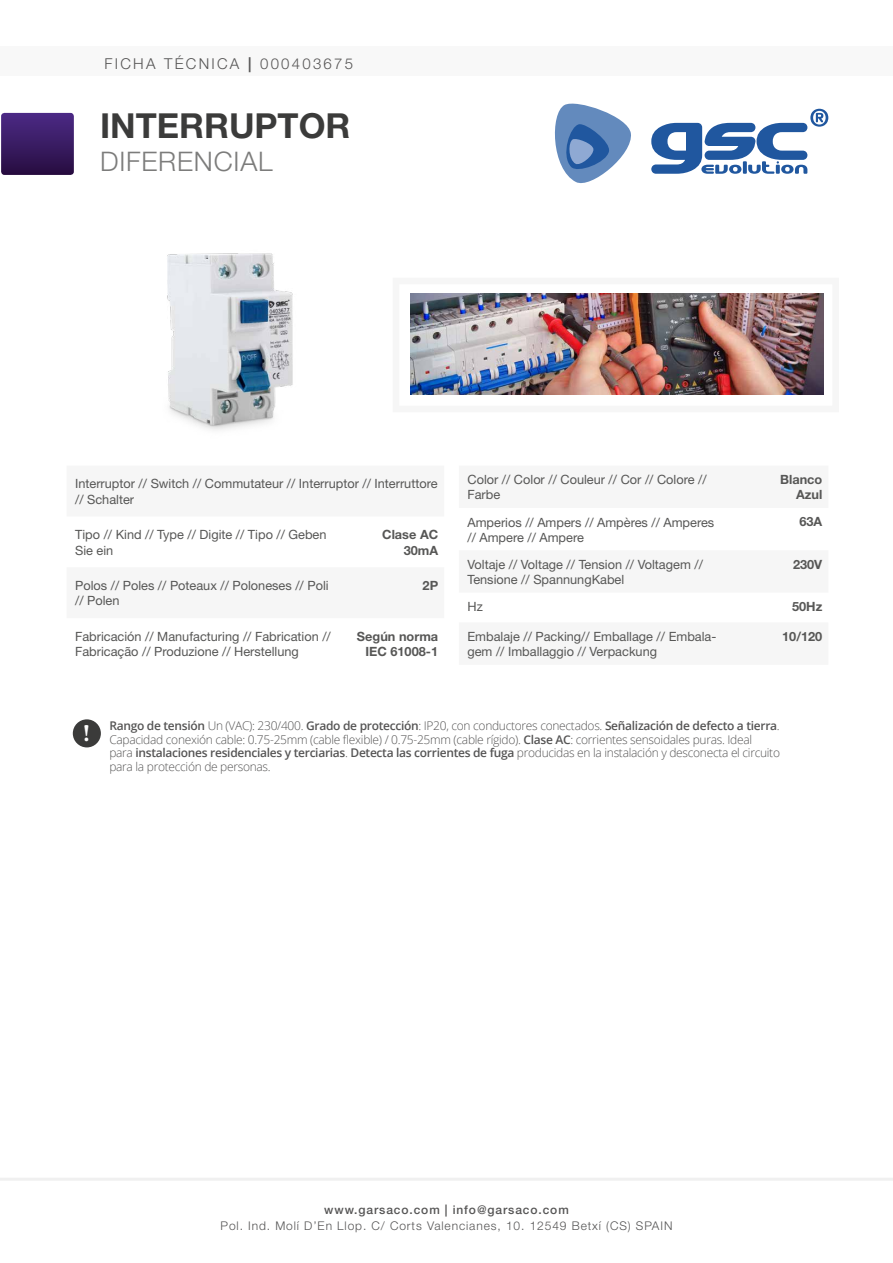
<style>
.page{position:relative;width:893px;height:1263px;background:#fff}
.page>*{position:absolute;margin:0;border:0;box-sizing:border-box;transform-origin:0 0}
.t1{font:700 34.5px "Helvetica Neue";color:#3b3b3a}
.t2{font:300 27px "Helvetica Neue";letter-spacing:.03em;color:#7c7c7b}
.t3{font:700 24px "Minion Pro";color:#fff}
.t4{font:300 15px "Helvetica Neue";letter-spacing:.15em;color:#565555}
.t5{font:12.75px/15.3px "Helvetica Neue";color:#575756}
.t6{font:700 12.75px/15.3px "Helvetica Neue";color:#575756;text-align:right}
.t7{font:300 12px/13.5px "Open Sans";letter-spacing:-.025em;color:#565555}
.t8{font:300 12px "Helvetica Neue";letter-spacing:.075em;color:#565555}
.t9{font:500 12px "Helvetica Neue";letter-spacing:.075em;color:#565555}
.s1{font-weight:700}
.s2{font-weight:600}
</style>
<div class="page">
<svg style="left:651px;top:109px;width:177px;height:65px"></svg>
<svg style="left:554px;top:103px;width:77px;height:81px"></svg>
<hr style="left:0;top:1178px;width:893px;height:3px;background:#f0f0f0">
<div style="left:0;top:47px;width:893px;height:29px;background:#f8f8f8"></div>
<svg style="left:1px;top:113px;width:73px;height:62px;background:#3a1c63"></svg>
<img style="left:167px;top:253px;width:126px;height:177px">
<img style="left:410px;top:293px;width:413px;height:101px">
<div style="left:73px;top:719px;width:28px;height:28px;background:#3b3b3a;border-radius:50%"></div>
<p class="t4" style="left:105px;top:54px;width:250px">FICHA TÉCNICA <span class="s1">|</span> 000403675</p>
<h1 class="t1" style="left:100px;top:105px;width:252px">INTERRUPTOR</h1>
<h2 class="t2" style="left:100px;top:145px;width:174px">DIFERENCIAL</h2>
<p class="t5" style="left:75px;top:476px;width:364px">Interruptor // Switch // Commutateur // Interruptor // Interruttore // Schalter</p>
<p class="t5" style="left:75px;top:527px;width:253px">Tipo // Kind // Type // Digite // Tipo // Geben<br>Sie ein</p>
<p class="t6" style="left:382px;top:527px;width:57px">Clase AC<br>30mA</p>
<p class="t5" style="left:75px;top:578px;width:255px">Polos // Poles // Poteaux // Poloneses // Poli // Polen</p>
<p class="t6" style="left:423px;top:578px;width:17px">2P</p>
<p class="t5" style="left:75px;top:629px;width:257px">Fabricación // Manufacturing // Fabrication //<br>Fabricação // Produzione // Herstellung</p>
<p class="t6" style="left:357px;top:628px;width:83px">Según norma<br>IEC 61008-1</p>
<p class="t5" style="left:467px;top:472px;width:241px">Color // Color // Couleur // Cor // Colore //<br>Farbe</p>
<p class="t6" style="left:780px;top:472px;width:44px">Blanco<br>Azul</p>
<p class="t5" style="left:467px;top:514px;width:248px">Amperios // Ampers // Ampères // Amperes // Ampere // Ampere</p>
<p class="t6" style="left:799px;top:514px;width:24px">63A</p>
<p class="t5" style="left:467px;top:556px;width:237px">Voltaje // Voltage // Tension // Voltagem //<br>Tensione // SpannungKabel</p>
<p class="t6" style="left:793px;top:556px;width:31px">230V</p>
<p class="t5" style="left:467px;top:599px;width:17px">Hz</p>
<p class="t6" style="left:792px;top:599px;width:32px">50Hz</p>
<p class="t5" style="left:467px;top:629px;width:250px">Embalaje // Packing// Emballage // Embala&shy;gem // Imballaggio // Verpackung</p>
<p class="t6" style="left:782px;top:628px;width:42px">10/120</p>
<h3 class="t3" style="left:83px;top:716px;width:8px">!</h3>
<p class="t7" style="left:109px;top:719px;width:672px"><span class="s2">Rango de tensión</span> Un (VAC): 230/400. <span class="s2">Grado de protección</span>: IP20, con conductores conectados. <span class="s2">Señalización de defecto a tierra</span>.<br>Capacidad conexión cable: 0.75-25mm (cable flexible) / 0.75-25mm (cable rígido). <span class="s2">Clase AC</span>: corrientes sensoidales puras. Ideal<br>para <span class="s2">instalaciones residenciales y terciarias</span>. <span class="s2">Detecta las corrientes de fuga</span> producidas en la instalación y desconecta el circuito para la protección de personas.</p>
<p class="t9" style="left:324px;top:1202px;width:246px">www.garsaco.com | info@garsaco.com</p>
<p class="t8" style="left:221px;top:1219px;width:453px">Pol. Ind. Molí D’En Llop. C/ Corts Valencianes, 10. 12549 Betxí (CS) SPAIN</p>
</div>
